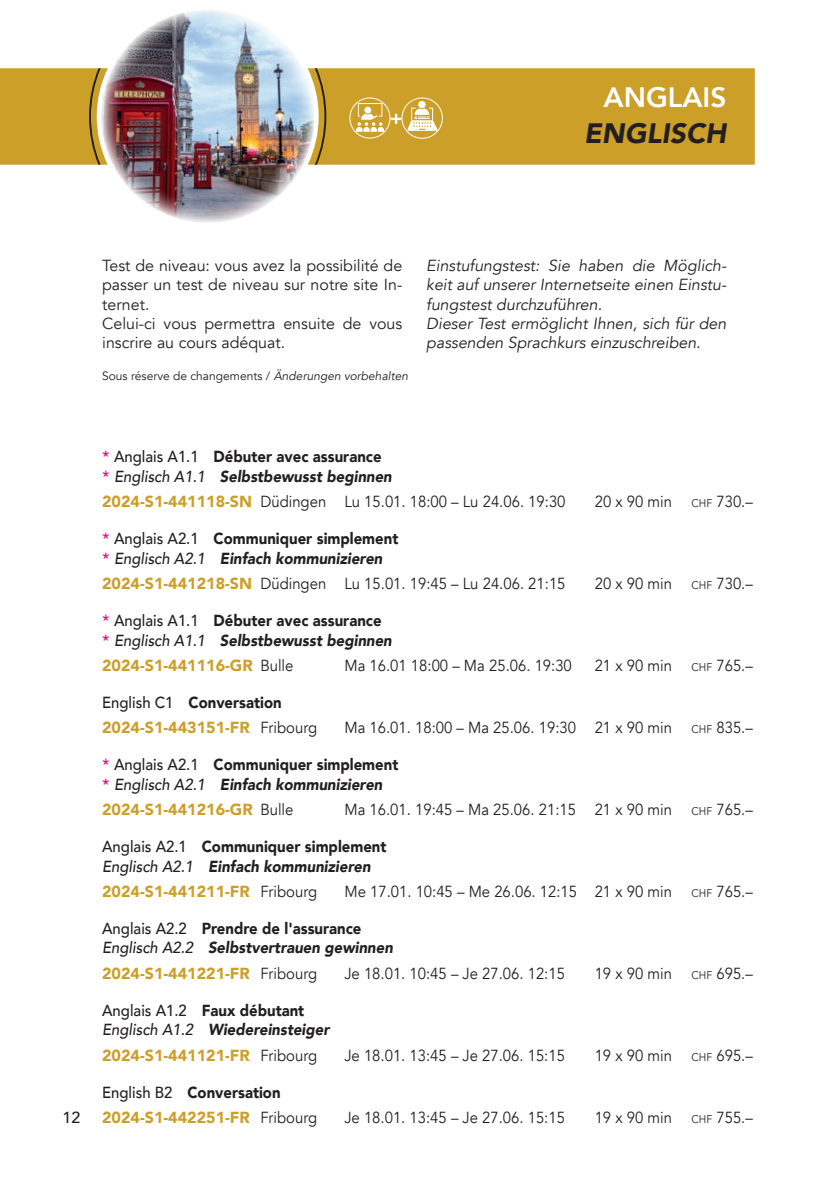
<style>
.page{position:relative;width:840px;height:1191px;background:#fff}
.page>*{position:absolute;margin:0;border:0;box-sizing:border-box;transform-origin:0 0}
.t1{font:italic 900 28px "Avenir";color:#231f20}
.t2{font:800 28px "Avenir";color:#fff}
.t3{font:16px "Avenir";color:#231f20;scale:.93 1}
.t4{font:italic 900 16px/19.8px "Avenir";color:#231f20;scale:.93 1}
.t5{font:900 16px/25.4px "Avenir";color:#cc9f29}
.t6{font:900 16px/19.8px "Avenir";color:#231f20;scale:.93 1}
.t7{font:italic 16px/19.2px "Avenir";color:#231f20}
.t8{font:16px/19.2px "Avenir";color:#231f20}
.t9{font:500 16px "Avenir";color:#231f20}
.t10{font:12px "Avenir";color:#231f20}
.s1{font-style:italic}
.s2{font-weight:500;font-style:normal;color:#ed028c}
.s3{font-weight:500;font-style:normal}
.s4{font-style:normal}
.s5{font-weight:500}
.s6{font-weight:900;color:#cc9f29}
.s7{font-size:11.2px}
.s8{font-weight:500;color:#ed028c}
.s9{font-weight:500;font-style:italic}
.s10{font-weight:400;color:#231f20}
.s11{font-weight:500;color:#231f20}
.s12{color:#231f20}
</style>
<div class="page">
<div style="left:326px;top:68px;width:428px;height:97px;background:#cc9f29"></div>
<svg style="left:0;top:68px;width:326px;height:97px;background:#caa239"></svg>
<img style="left:101px;top:10px;width:213px;height:213px;border-radius:105px">
<div style="left:401px;top:98px;width:41px;height:40px;border:1px solid #fff;border-radius:50%"></div>
<svg style="left:407px;top:101px;width:30px;height:30px"></svg>
<div style="left:349px;top:98px;width:41px;height:40px;border:1px solid #fff;border-radius:50%"></div>
<svg style="left:356px;top:103px;width:28px;height:29px"></svg>
<svg style="left:390px;top:114px;width:11px;height:10px"></svg>
<h1 class="t2" style="left:603px;top:75px;width:124px">ANGLAIS</h1>
<h1 class="t1" style="left:584px;top:110px;width:144px">ENGLISCH</h1>
<p class="t8" style="left:102px;top:256px;width:301px">Test de niveau: vous avez la possibilité de passer un test de niveau sur notre site In&shy;ternet.<br>Celui-ci vous permettra ensuite de vous inscrire au cours adéquat.</p>
<p class="t7" style="left:426px;top:256px;width:301px">Einstufungstest: Sie haben die Möglich&shy;keit auf unserer Internetseite einen Einstu&shy;fungstest durchzuführen.<br>Dieser Test ermöglicht Ihnen, sich für den passenden Sprachkurs einzuschreiben.</p>
<p class="t10" style="left:102px;top:369px;width:307px">Sous réserve de changements / <span class="s1">Änderungen vorbehalten</span></p>
<p class="t9" style="left:62px;top:1103px;width:19px">12</p>
<p class="t4" style="left:102px;top:446px;width:313px"><span class="s2">*</span> <span class="s3">Anglais A1.1</span> <span class="s4">Débuter avec assurance </span><span class="s2">*</span> <span class="s5">Englisch A1.1</span> Selbstbewusst beginnen</p>
<p class="t3" style="left:102px;top:492px;width:499px"><span class="s6">2024-S1-441118-SN</span> Düdingen Lu 15.01. 18:00 – Lu 24.06. 19:30</p>
<p class="t3" style="left:594px;top:492px;width:171px">20 x 90 min <span class="s7">CHF</span> 730.–</p>
<p class="t6" style="left:102px;top:528px;width:320px"><span class="s8">*</span> <span class="s5">Anglais A2.1</span> Communiquer simplement <span class="s8">*</span> <span class="s9">Englisch A2.1</span> <span class="s1">Einfach kommunizieren</span></p>
<p class="t3" style="left:102px;top:574px;width:499px"><span class="s6">2024-S1-441218-SN</span> Düdingen Lu 15.01. 19:45 – Lu 24.06. 21:15</p>
<p class="t3" style="left:594px;top:574px;width:171px">20 x 90 min <span class="s7">CHF</span> 730.–</p>
<p class="t4" style="left:102px;top:610px;width:313px"><span class="s2">*</span> <span class="s3">Anglais A1.1</span> <span class="s4">Débuter avec assurance </span><span class="s2">*</span> <span class="s5">Englisch A1.1</span> Selbstbewusst beginnen</p>
<p class="t5" style="left:102px;top:652px;width:193px">2024-S1-441116-GR <span class="s10">Bulle</span></p>
<p class="t3" style="left:344px;top:656px;width:246px">Ma 16.01 18:00 – Ma 25.06. 19:30</p>
<p class="t3" style="left:594px;top:656px;width:171px">21 x 90 min <span class="s7">CHF</span> 765.–</p>
<p class="t5" style="left:102px;top:689px;width:216px"><span class="s11">English C1</span> <span class="s12">Conversation<br></span>2024-S1-443151-FR <span class="s10">Fribourg</span></p>
<p class="t3" style="left:344px;top:718px;width:440px">Ma 16.01. 18:00 – Ma 25.06. 19:30 21 x 90 min <span class="s7">CHF</span> 835.–</p>
<p class="t6" style="left:102px;top:754px;width:320px"><span class="s8">*</span> <span class="s5">Anglais A2.1</span> Communiquer simplement <span class="s8">*</span> <span class="s9">Englisch A2.1</span> <span class="s1">Einfach kommunizieren</span></p>
<p class="t5" style="left:102px;top:796px;width:193px">2024-S1-441216-GR <span class="s10">Bulle</span></p>
<p class="t3" style="left:344px;top:800px;width:440px">Ma 16.01. 19:45 – Ma 25.06. 21:15 21 x 90 min <span class="s7">CHF</span> 765.–</p>
<p class="t6" style="left:102px;top:836px;width:307px"><span class="s5">Anglais A2.1</span> Communiquer simplement<br><span class="s9">Englisch A2.1</span> <span class="s1">Einfach kommunizieren</span></p>
<p class="t5" style="left:102px;top:878px;width:216px">2024-S1-441211-FR <span class="s10">Fribourg</span></p>
<p class="t3" style="left:344px;top:882px;width:440px">Me 17.01. 10:45 – Me 26.06. 12:15 21 x 90 min <span class="s7">CHF</span> 765.–</p>
<p class="t4" style="left:102px;top:918px;width:314px"><span class="s3">Anglais A2.2</span> <span class="s4">Prendre de l'assurance<br></span><span class="s5">Englisch A2.2</span> Selbstvertrauen gewinnen</p>
<p class="t5" style="left:102px;top:960px;width:216px">2024-S1-441221-FR <span class="s10">Fribourg</span></p>
<p class="t3" style="left:344px;top:963px;width:238px">Je 18.01. 10:45 – Je 27.06. 12:15</p>
<p class="t3" style="left:594px;top:963px;width:171px">19 x 90 min <span class="s7">CHF</span> 695.–</p>
<p class="t4" style="left:102px;top:1000px;width:246px"><span class="s3">Anglais A1.2</span> <span class="s4">Faux débutant<br></span><span class="s5">Englisch A1.2</span> Wiedereinsteiger</p>
<p class="t5" style="left:102px;top:1042px;width:216px">2024-S1-441121-FR <span class="s10">Fribourg</span></p>
<p class="t3" style="left:344px;top:1045px;width:238px">Je 18.01. 13:45 – Je 27.06. 15:15</p>
<p class="t3" style="left:594px;top:1045px;width:171px">19 x 90 min <span class="s7">CHF</span> 695.–</p>
<p class="t5" style="left:102px;top:1078px;width:216px"><span class="s11">English B2</span> <span class="s12">Conversation<br></span>2024-S1-442251-FR <span class="s10">Fribourg</span></p>
<p class="t3" style="left:344px;top:1107px;width:238px">Je 18.01. 13:45 – Je 27.06. 15:15</p>
<p class="t3" style="left:594px;top:1107px;width:171px">19 x 90 min <span class="s7">CHF</span> 755.–</p>
</div>
